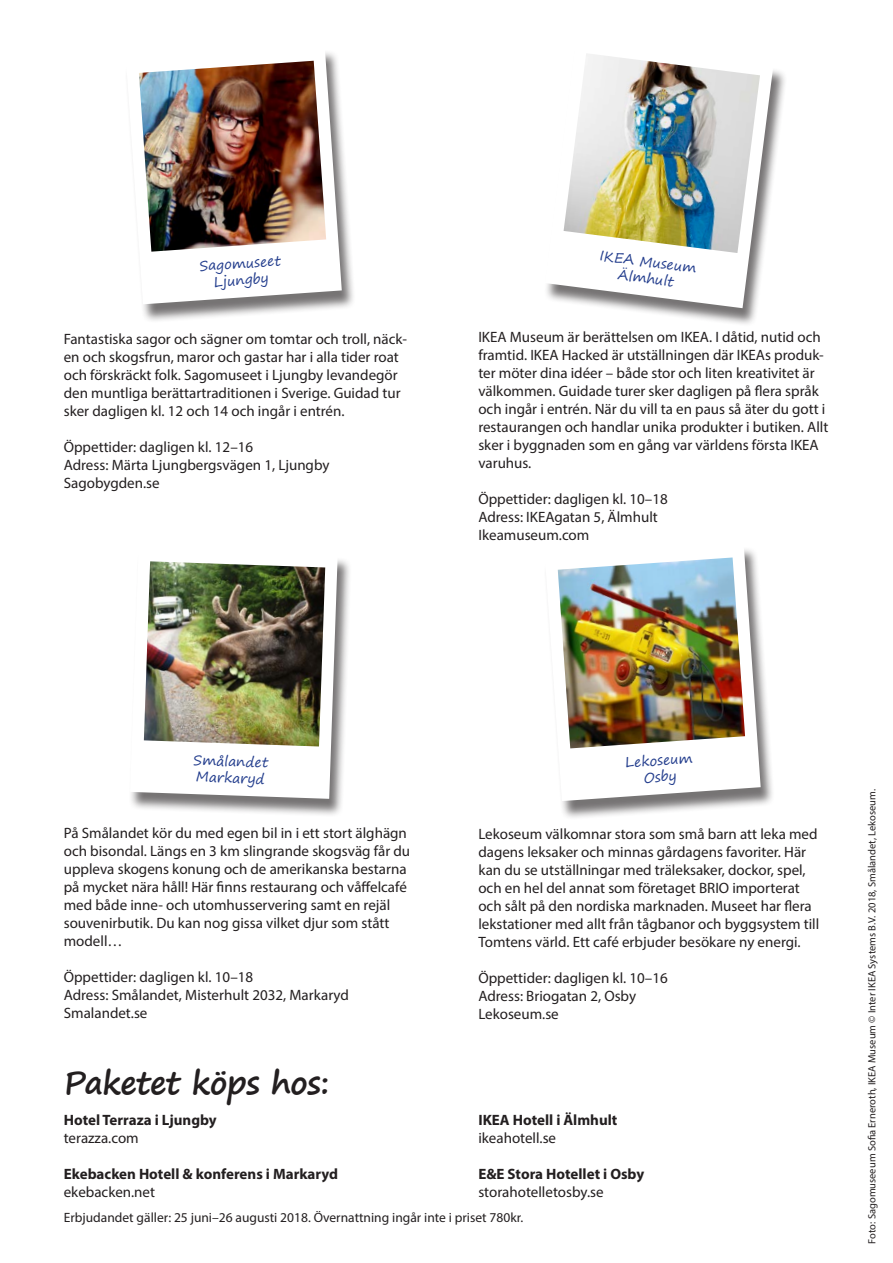
<style>
.page{position:relative;width:893px;height:1263px;background:#fff}
.page>*{position:absolute;margin:0;border:0;box-sizing:border-box;transform-origin:0 0}
.Styckeformat_1{font:700 31.5px "Segoe Print";letter-spacing:-.02em;color:#231f20}
.Styckeformat_1-2{font:15px/18px "Myriad Pro";color:#231f20}
.Styckeformat_1-3{font:700 15px "Myriad Pro";color:#231f20}
.Styckeformat_1-4{font:13.8px "Segoe Print";color:#253f8e}
.Styckeformat_1-5{font:13.5px "Myriad Pro";color:#231f20}
.Styckeformat_1-6{font:10.5px "Myriad Pro";color:#231f20}
</style>
<div class="page">
<div style="left:543px;top:44px;width:245px;height:283px;background:#231f20;opacity:.62"></div>
<svg style="left:545px;top:44px;width:228px;height:264px"></svg>
<img style="left:564px;top:53px;width:196px;height:200px">
<div style="left:543px;top:547px;width:232px;height:273px;background:#231f20;opacity:.62"></div>
<svg style="left:545px;top:547px;width:216px;height:254px"></svg>
<img style="left:558px;top:557px;width:187px;height:191px">
<div style="left:125px;top:50px;width:231px;height:273px;background:#231f20;opacity:.62"></div>
<svg style="left:126px;top:50px;width:216px;height:254px"></svg>
<img style="left:139px;top:61px;width:187px;height:191px">
<div style="left:129px;top:551px;width:223px;height:267px;background:#231f20;opacity:.62"></div>
<svg style="left:130px;top:551px;width:208px;height:248px"></svg>
<img style="left:144px;top:561px;width:181px;height:185px">
<p class="Styckeformat_1-4" style="left:199px;top:254px;width:83px;rotate:-4deg">Sagomuseet</p>
<p class="Styckeformat_1-4" style="left:213px;top:269px;width:57px;rotate:-4deg">Ljungby</p>
<p class="Styckeformat_1-2" style="left:64px;top:330px;width:345px">Fantastiska sagor och sägner om tomtar och troll, näck&shy;en och skogsfrun, maror och gastar har i alla tider roat och förskräckt folk. Sagomuseet i Ljungby levandegör den muntliga berättartraditionen i Sverige. Guidad tur sker dagligen kl. 12 och 14 och ingår i entrén.</p>
<p class="Styckeformat_1-2" style="left:64px;top:438px;width:191px">Öppettider: dagligen kl. 12–16</p>
<p class="Styckeformat_1-2" style="left:64px;top:456px;width:267px">Adress: Märta Ljungbergsvägen 1, Ljungby</p>
<p class="Styckeformat_1-2" style="left:64px;top:474px;width:97px">Sagobygden.se</p>
<p class="Styckeformat_1-4" style="left:601px;top:244px;width:99px;rotate:7deg">IKEA Museum</p>
<p class="Styckeformat_1-4" style="left:620px;top:262px;width:58px;rotate:7deg">Älmhult</p>
<p class="Styckeformat_1-2" style="left:478px;top:328px;width:351px">IKEA Museum är berättelsen om IKEA. I dåtid, nutid och framtid. IKEA Hacked är utställningen där IKEAs produk&shy;ter möter dina idéer – både stor och liten kreativitet är välkommen. Guidade turer sker dagligen på flera språk och ingår i entrén. När du vill ta en paus så äter du gott i restaurangen och handlar unika produkter i butiken. Allt sker i byggnaden som en gång var världens första IKEA varuhus.</p>
<p class="Styckeformat_1-2" style="left:478px;top:490px;width:191px">Öppettider: dagligen kl. 10–18</p>
<p class="Styckeformat_1-2" style="left:478px;top:508px;width:181px">Adress: IKEAgatan 5, Älmhult</p>
<p class="Styckeformat_1-2" style="left:478px;top:526px;width:112px">Ikeamuseum.com</p>
<p class="Styckeformat_1-4" style="left:194px;top:747px;width:76px;rotate:2deg">Smålandet</p>
<p class="Styckeformat_1-4" style="left:196px;top:764px;width:70px;rotate:2deg">Markaryd</p>
<p class="Styckeformat_1-2" style="left:64px;top:824px;width:348px">På Smålandet kör du med egen bil in i ett stort älghägn och bisondal. Längs en 3 km slingrande skogsväg får du uppleva skogens konung och de amerikanska bestarna på mycket nära håll! Här finns restaurang och våffelcafé med både inne- och utomhusservering samt en rejäl souvenirbutik. Du kan nog gissa vilket djur som stått modell…</p>
<p class="Styckeformat_1-2" style="left:64px;top:968px;width:191px">Öppettider: dagligen kl. 10–18</p>
<p class="Styckeformat_1-2" style="left:64px;top:986px;width:287px">Adress: Smålandet, Misterhult 2032, Markaryd</p>
<p class="Styckeformat_1-2" style="left:64px;top:1004px;width:85px">Smalandet.se</p>
<p class="Styckeformat_1" style="left:64px;top:1053px;width:267px">Paketet köps hos:</p>
<p class="Styckeformat_1-3" style="left:64px;top:1110px;width:155px">Hotel Terraza i Ljungby</p>
<p class="Styckeformat_1-2" style="left:64px;top:1129px;width:77px">terazza.com</p>
<p class="Styckeformat_1-3" style="left:64px;top:1164px;width:276px">Ekebacken Hotell &amp; konferens i Markaryd</p>
<p class="Styckeformat_1-2" style="left:64px;top:1183px;width:93px">ekebacken.net</p>
<p class="Styckeformat_1-4" style="left:624px;top:750px;width:69px;rotate:-4deg">Lekoseum</p>
<p class="Styckeformat_1-4" style="left:643px;top:765px;width:35px;rotate:-4deg">Osby</p>
<p class="Styckeformat_1-2" style="left:478px;top:824px;width:342px">Lekoseum välkomnar stora som små barn att leka med dagens leksaker och minnas gårdagens favoriter. Här kan du se utställningar med träleksaker, dockor, spel, och en hel del annat som företaget BRIO importerat och sålt på den nordiska marknaden. Museet har flera lekstationer med allt från tågbanor och byggsystem till Tomtens värld. Ett café erbjuder besökare ny energi.</p>
<p class="Styckeformat_1-2" style="left:478px;top:968px;width:191px">Öppettider: dagligen kl. 10–16</p>
<p class="Styckeformat_1-2" style="left:478px;top:986px;width:159px">Adress: Briogatan 2, Osby</p>
<p class="Styckeformat_1-2" style="left:478px;top:1004px;width:82px">Lekoseum.se</p>
<p class="Styckeformat_1-3" style="left:478px;top:1110px;width:141px">IKEA Hotell i Älmhult</p>
<p class="Styckeformat_1-2" style="left:478px;top:1129px;width:79px">ikeahotell.se</p>
<p class="Styckeformat_1-3" style="left:478px;top:1164px;width:167px">E&amp;E Stora Hotellet i Osby</p>
<p class="Styckeformat_1-2" style="left:478px;top:1183px;width:127px">storahotelletosby.se</p>
<p class="Styckeformat_1-5" style="left:64px;top:1209px;width:461px">Erbjudandet gäller: 25 juni–26 augusti 2018. Övernattning ingår inte i priset 780kr.</p>
<p class="Styckeformat_1-6" style="left:865px;top:1243px;width:456px;rotate:-90deg">Foto: Sagomuseeum Sofia Erneroth, IKEA Museum © Inter IKEA Systems B.V. 2018, Smålandet, Lekoseum.</p>
</div>
